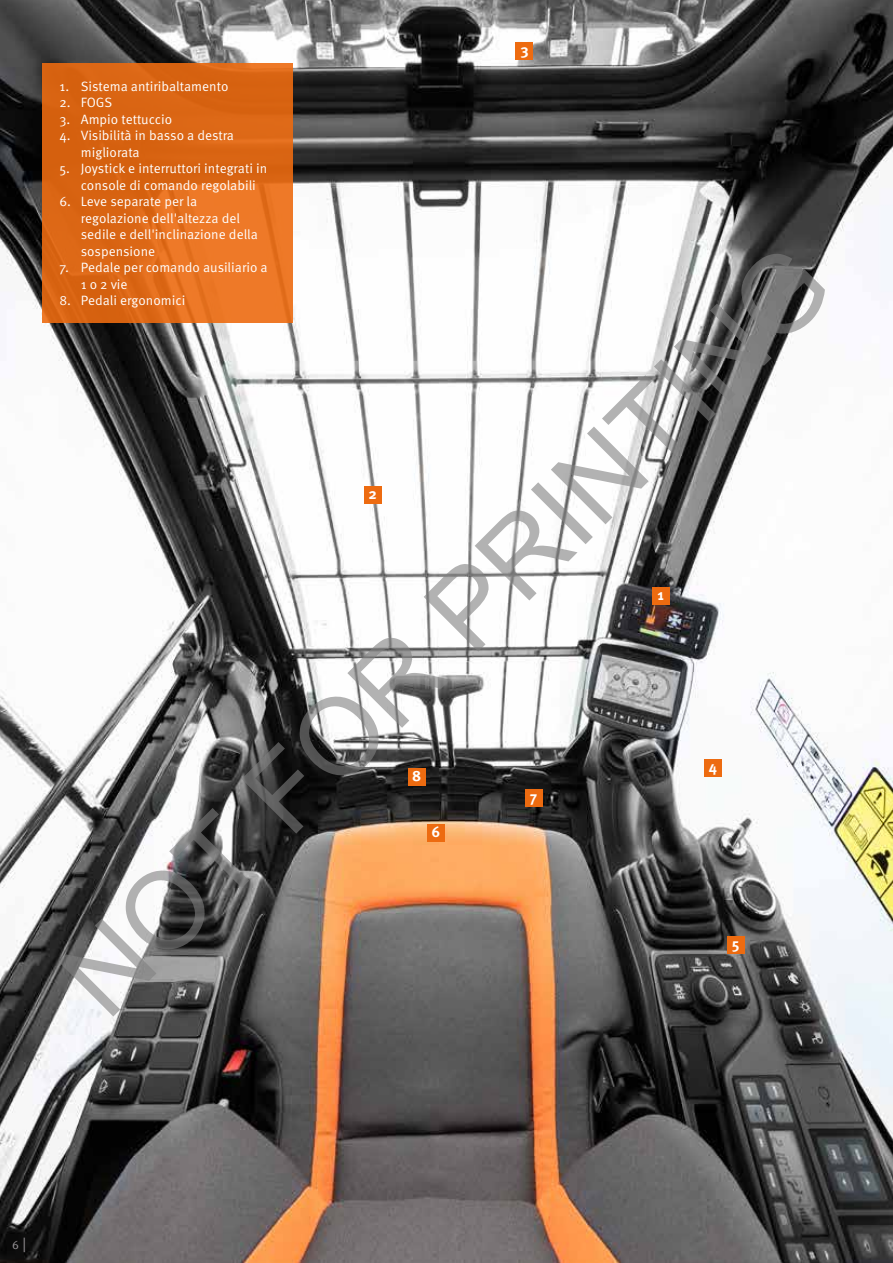
<style>
.page{position:relative;width:893px;height:1263px;background:#fff}
.page>*{position:absolute;margin:0;border:0;box-sizing:border-box;transform-origin:0 0}
.t1{font:108px "Arial";color:rgb(128 128 128/.6)}
.t2{font:700 15px "Meta Pro";color:#fff}
.t3{font:13.5px/16.5px "Meta Pro Norm";color:#fff}
.t4{font:12px "Meta Pro Norm";color:#979396}
.s1{font-size:15px}
</style>
<div class="page">
<img style="left:0;top:0;width:893px;height:1263px">
<svg style="left:43px;top:64px;width:250px;height:259px;background:#de6917"></svg>
<div style="left:652px;top:587px;width:17px;height:17px;background:#ed6b10"></div>
<div style="left:364px;top:486px;width:17px;height:17px;background:#ed6b10"></div>
<div style="left:516px;top:43px;width:17px;height:17px;background:#ed6b10"></div>
<div style="left:727px;top:936px;width:17px;height:17px;background:#ed6b10"></div>
<div style="left:427px;top:825px;width:17px;height:17px;background:#ed6b10"></div>
<div style="left:525px;top:789px;width:17px;height:17px;background:#ed6b10"></div>
<div style="left:704px;top:760px;width:17px;height:17px;background:#ed6b10"></div>
<div style="left:408px;top:768px;width:17px;height:17px;background:#ed6b10"></div>
<p class="t2" style="left:520px;top:38px;width:10px">3</p>
<p class="t3" style="left:60px;top:77px;width:170px">1. Sistema antiribaltamento</p>
<p class="t3" style="left:60px;top:94px;width:54px">2. FOGS</p>
<p class="t3" style="left:60px;top:110px;width:114px">3. Ampio tettuccio</p>
<p class="t3" style="left:81px;top:127px;width:155px;text-indent:-21px">4. Visibilità in basso a destra migliorata</p>
<p class="t3" style="left:81px;top:160px;width:188px;text-indent:-21px">5. Joystick e interruttori integrati in console di comando regolabili</p>
<p class="t3" style="left:81px;top:193px;width:179px;text-indent:-21px">6. Leve separate per la regolazione dell'altezza del sedile e dell'inclinazione della sospensione</p>
<p class="t3" style="left:81px;top:259px;width:188px;text-indent:-21px">7. Pedale per comando ausiliario a<br>1 o 2 vie</p>
<p class="t3" style="left:60px;top:292px;width:127px">8. Pedali ergonomici</p>
<h1 class="t1" style="left:28px;top:943px;width:1033px;rotate:-45deg">NOT FOR PRINTING</h1>
<p class="t2" style="left:369px;top:482px;width:10px">2</p>
<p class="t2" style="left:658px;top:583px;width:8px">1</p>
<p class="t2" style="left:709px;top:755px;width:10px">4</p>
<p class="t2" style="left:412px;top:764px;width:11px">8</p>
<p class="t2" style="left:530px;top:785px;width:9px">7</p>
<p class="t2" style="left:431px;top:820px;width:10px">6</p>
<p class="t2" style="left:732px;top:932px;width:9px">5</p>
<p class="t4" style="left:12px;top:1235px;width:16px">6 <span class="s1">|</span></p>
</div>
